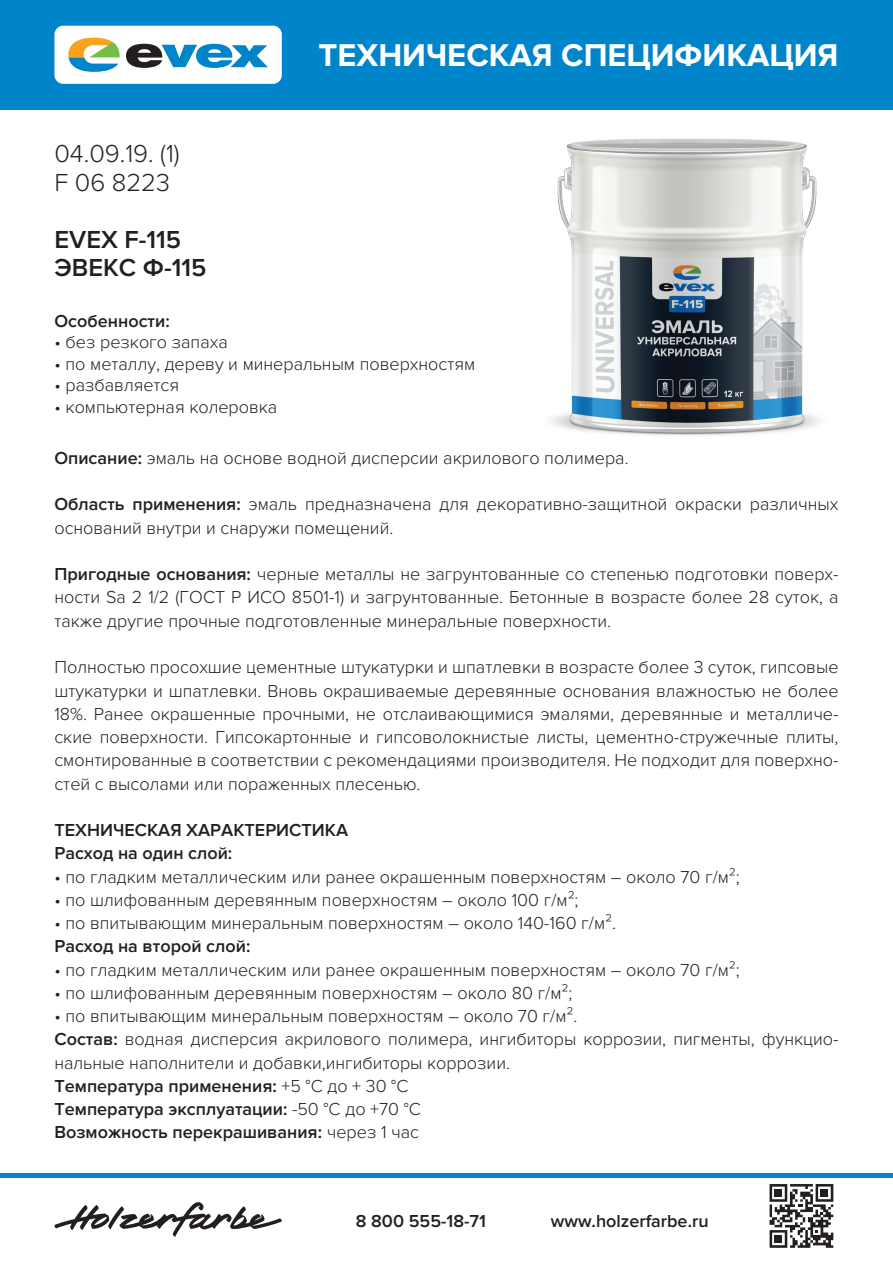
<style>
.page{position:relative;width:893px;height:1263px;background:#fff}
.page>*{position:absolute;margin:0;border:0;box-sizing:border-box;transform-origin:0 0}
.t1{font:700 32.7px "Proxima Nova";color:#fff}
.t2{font:300 25.5px/28.5px "Proxima Nova";color:#231f20}
.t3{font:600 25.5px/28.5px "Proxima Nova";color:#231f20}
.t4{font:300 18px/23.2px "Proxima Nova";color:#231f20}
.t5{font:600 18px/23.2px "Proxima Nova";color:#231f20}
.s1{font-weight:600}
</style>
<div class="page">
<img style="left:551px;top:138px;width:269px;height:298px">
<div style="left:0;top:0;width:893px;height:110px;background:#0084ca"></div>
<div style="left:0;top:1173px;width:893px;height:5px;background:#0084ca"></div>
<div style="left:54px;top:26px;width:228px;height:58px;background:#fff;border-radius:9px"></div>
<svg style="left:126px;top:44px;width:142px;height:24px"></svg>
<svg style="left:68px;top:38px;width:52px;height:34px"></svg>
<svg style="left:54px;top:1202px;width:228px;height:35px"></svg>
<svg style="left:769px;top:1184px;width:64px;height:64px"></svg>
<div style="left:775px;top:1189px;width:7px;height:8px;background:#231f20"></div>
<div style="left:821px;top:1189px;width:7px;height:8px;background:#231f20"></div>
<div style="left:775px;top:1235px;width:7px;height:8px;background:#231f20"></div>
<h2 class="t2" style="left:54px;top:140px;width:127px">04.09.19. (1)<br>F 06 8223</h2>
<h2 class="t3" style="left:54px;top:225px;width:154px">EVEX F-115<br>ЭВЕКС Ф-115</h2>
<h1 class="t1" style="left:319px;top:36px;width:521px">ТЕХНИЧЕСКАЯ СПЕЦИФИКАЦИЯ</h1>
<p class="t5" style="left:54px;top:309px;width:117px">Особенности:</p>
<p class="t4" style="left:54px;top:331px;width:175px">• без резкого запаха</p>
<p class="t4" style="left:54px;top:352px;width:422px">• по металлу, дереву и минеральным поверхностям</p>
<p class="t4" style="left:54px;top:374px;width:126px">• разбавляется</p>
<p class="t4" style="left:54px;top:396px;width:224px">• компьютерная колеровка</p>
<p class="t4" style="left:54px;top:447px;width:576px"><span class="s1">Описание:</span> эмаль на основе водной дисперсии акрилового полимера.</p>
<p class="t4" style="left:54px;top:493px;width:786px"><span class="s1">Область применения:</span> эмаль предназначена для декоративно-защитной окраски различных оснований внутри и снаружи помещений.</p>
<p class="t4" style="left:54px;top:563px;width:786px;text-align:justify"><span class="s1">Пригодные основания:</span> черные металлы не загрунтованные со степенью подготовки поверх&shy;ности Sa 2 1/2 (ГОСТ Р ИСО 8501-1) и загрунтованные. Бетонные в возрасте более 28 суток, а также другие прочные подготовленные минеральные поверхности.</p>
<p class="t4" style="left:54px;top:656px;width:786px;text-align:justify">Полностью просохшие цементные штукатурки и шпатлевки в возрасте более 3 суток, гипсовые штукатурки и шпатлевки. Вновь окрашиваемые деревянные основания влажностью не более 18%. Ранее окрашенные прочными, не отслаивающимися эмалями, деревянные и металличе&shy;ские поверхности. Гипсокартонные и гипсоволокнистые листы, цементно-стружечные плиты, смонтированные в соответствии с рекомендациями производителя. Не подходит для поверхно&shy;стей с высолами или пораженных плесенью.</p>
<p class="t5" style="left:54px;top:819px;width:295px">ТЕХНИЧЕСКАЯ ХАРАКТЕРИСТИКА<br>Расход на один слой:</p>
<p class="t4" style="left:54px;top:865px;width:687px">• по гладким металлическим или ранее окрашенным поверхностям – около 70 г/м²;</p>
<p class="t4" style="left:54px;top:888px;width:526px">• по шлифованным деревянным поверхностям – около 100 г/м²;</p>
<p class="t4" style="left:54px;top:912px;width:563px">• по впитывающим минеральным поверхностям – около 140-160 г/м².</p>
<p class="t5" style="left:54px;top:935px;width:198px">Расход на второй слой:</p>
<p class="t4" style="left:54px;top:958px;width:687px">• по гладким металлическим или ранее окрашенным поверхностям – около 70 г/м²;</p>
<p class="t4" style="left:54px;top:981px;width:519px">• по шлифованным деревянным поверхностям – около 80 г/м²;</p>
<p class="t4" style="left:54px;top:1005px;width:786px">• по впитывающим минеральным поверхностям – около 70 г/м².<br><span class="s1">Состав:</span> водная дисперсия акрилового полимера, ингибиторы коррозии, пигменты, функцио&shy;нальные наполнители и добавки,ингибиторы коррозии.<br><span class="s1">Температура применения:</span> +5 °C до + 30 °C<br><span class="s1">Температура эксплуатации:</span> -50 °С до +70 °C<br><span class="s1">Возможность перекрашивания:</span> через 1 час</p>
<p class="t5" style="left:356px;top:1210px;width:132px">8 800 555-18-71</p>
<p class="t5" style="left:551px;top:1210px;width:159px">www.holzerfarbe.ru</p>
</div>
